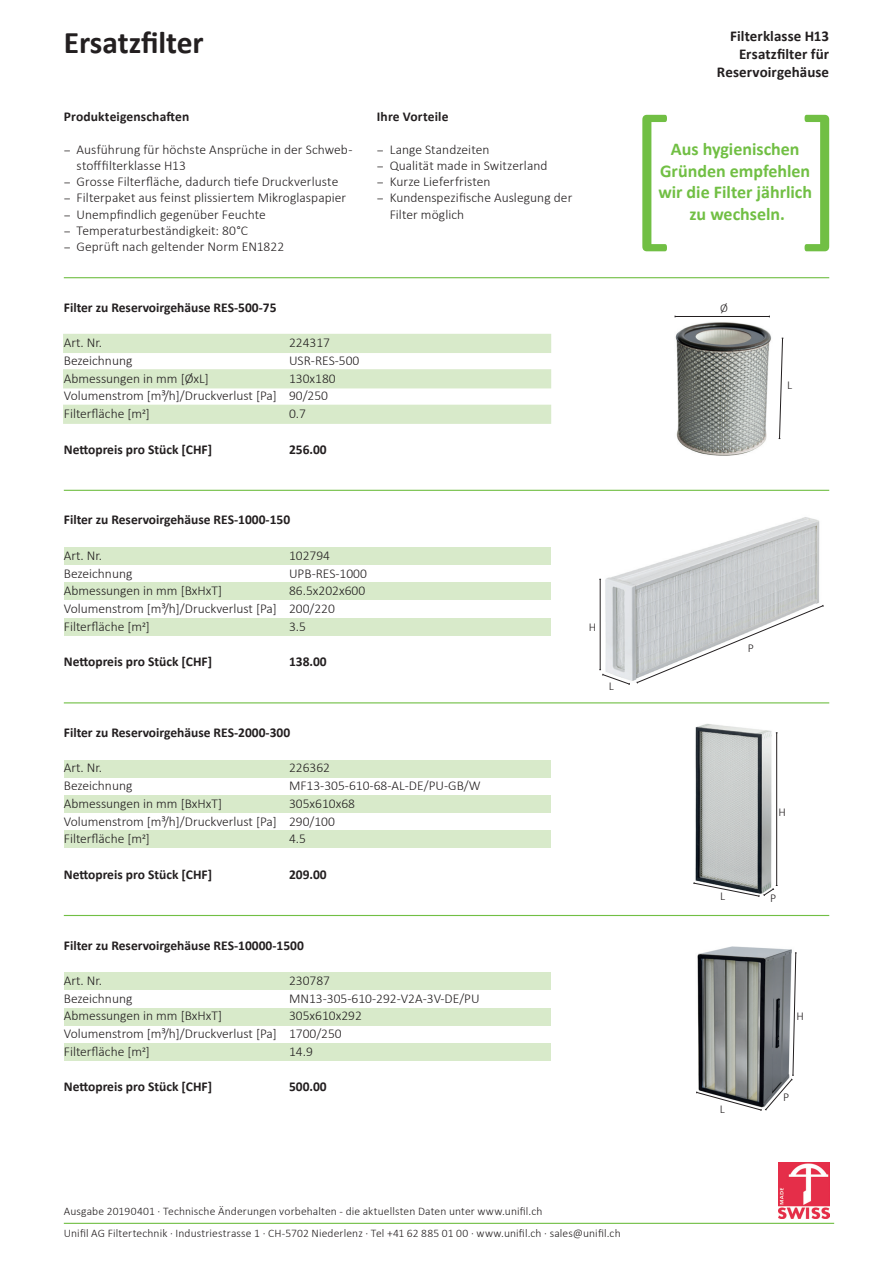
<style>
.page{position:relative;width:893px;height:1263px;background:#fff}
.page>*{position:absolute;margin:0;border:0;box-sizing:border-box;transform-origin:0 0}
.t1{font:700 31.5px "Calibri";color:#231f20}
.t2{font:700 18px/21.6px "Calibri";color:#71bf44;text-align:center}
.t3{font:700 15px/18px "Calibri";letter-spacing:.005em;color:#231f20;text-align:right}
.t4{font:300 13.5px/17.7px "Calibri";color:#231f20}
.t5{font:700 13.5px "Calibri";color:#231f20}
.t6{font:300 12px "Calibri";color:#231f20}
.t7{font:300 11.55px/22.5px "Calibri";letter-spacing:.01em;color:#231f20}
.s1{font-family:"Minion Pro";font-weight:400}
</style>
<div class="page">
<hr style="left:64px;top:1223px;width:770px;height:1px;background:#71bf44">
<hr style="left:675px;top:316px;width:94px;height:1px;background:#231f20">
<div style="left:63px;top:369px;width:488px;height:19px;background:#d8eaca"></div>
<div style="left:63px;top:405px;width:488px;height:19px;background:#d8eaca"></div>
<div style="left:63px;top:334px;width:488px;height:19px;background:#d8eaca"></div>
<div style="left:64px;top:582px;width:486px;height:18px;background:#d8eaca"></div>
<div style="left:64px;top:618px;width:486px;height:17px;background:#d8eaca"></div>
<div style="left:64px;top:760px;width:486px;height:17px;background:#d8eaca"></div>
<div style="left:64px;top:795px;width:486px;height:18px;background:#d8eaca"></div>
<div style="left:64px;top:831px;width:486px;height:17px;background:#d8eaca"></div>
<div style="left:64px;top:972px;width:486px;height:18px;background:#d8eaca"></div>
<div style="left:64px;top:1008px;width:486px;height:17px;background:#d8eaca"></div>
<div style="left:64px;top:1043px;width:486px;height:18px;background:#d8eaca"></div>
<div style="left:64px;top:547px;width:486px;height:18px;background:#d8eaca"></div>
<img style="left:675px;top:322px;width:109px;height:134px">
<img style="left:708px;top:946px;width:84px;height:6px">
<img style="left:599px;top:517px;width:221px;height:164px">
<img style="left:695px;top:724px;width:81px;height:158px">
<svg style="left:779px;top:338px;width:4px;height:101px"></svg>
<hr style="left:600px;top:579px;width:1px;height:91px;background:#231f20">
<svg style="left:599px;top:669px;width:31px;height:16px"></svg>
<svg style="left:636px;top:604px;width:188px;height:80px"></svg>
<hr style="left:776px;top:733px;width:1px;height:152px;background:#231f20">
<svg style="left:693px;top:882px;width:84px;height:15px"></svg>
<svg style="left:696px;top:952px;width:101px;height:159px"></svg>
<hr style="left:64px;top:277px;width:765px;height:1px;background:#71bf44">
<hr style="left:64px;top:490px;width:765px;height:1px;background:#71bf44">
<hr style="left:64px;top:702px;width:765px;height:1px;background:#71bf44">
<hr style="left:64px;top:915px;width:765px;height:1px;background:#71bf44">
<img style="left:778px;top:1162px;width:51px;height:56px">
<svg style="left:642px;top:115px;width:25px;height:136px"></svg>
<svg style="left:804px;top:115px;width:25px;height:136px"></svg>
<h1 class="t1" style="left:64px;top:23px;width:142px">Ersatzfilter</h1>
<p class="t3" style="left:717px;top:27px;width:114px">Filterklasse H13<br>Ersatzfilter für<br>Reservoirgehäuse</p>
<p class="t5" style="left:64px;top:108px;width:127px">Produkteigenschaften</p>
<p class="t4" style="left:77px;top:141px;width:277px;line-height:16.2px;text-indent:-13px"><span class="s1">–</span> Ausführung für höchste Ansprüche in der Schweb&shy;stofffilterklasse H13</p>
<p class="t4" style="left:64px;top:173px;width:276px"><span class="s1">–</span> Grosse Filterfläche, dadurch tiefe Druckverluste</p>
<p class="t4" style="left:64px;top:189px;width:284px"><span class="s1">–</span> Filterpaket aus feinst plissiertem Mikroglaspapier</p>
<p class="t4" style="left:64px;top:205px;width:204px"><span class="s1">–</span> Unempfindlich gegenüber Feuchte</p>
<p class="t4" style="left:64px;top:221px;width:186px"><span class="s1">–</span> Temperaturbeständigkeit: 80°C</p>
<p class="t4" style="left:64px;top:238px;width:222px"><span class="s1">–</span> Geprüft nach geltender Norm EN1822</p>
<p class="t5" style="left:377px;top:108px;width:73px">Ihre Vorteile</p>
<p class="t4" style="left:377px;top:140px;width:114px"><span class="s1">–</span> Lange Standzeiten</p>
<p class="t4" style="left:377px;top:157px;width:172px"><span class="s1">–</span> Qualität made in Switzerland</p>
<p class="t4" style="left:377px;top:173px;width:115px"><span class="s1">–</span> Kurze Lieferfristen</p>
<p class="t4" style="left:390px;top:190px;width:184px;line-height:16.2px;text-indent:-13px"><span class="s1">–</span> Kundenspezifische Auslegung der<br>Filter möglich</p>
<h2 class="t2" style="left:658px;top:138px;width:155px">Aus hygienischen<br>Gründen empfehlen wir die Filter jährlich zu wechseln.</h2>
<p class="t5" style="left:64px;top:299px;width:214px">Filter zu Reservoirgehäuse RES-500-75</p>
<p class="t4" style="left:64px;top:334px;width:40px">Art. Nr.</p>
<p class="t4" style="left:289px;top:334px;width:43px">224317</p>
<p class="t4" style="left:64px;top:351px;width:70px">Bezeichnung</p>
<p class="t4" style="left:289px;top:351px;width:72px">USR-RES-500</p>
<p class="t4" style="left:64px;top:369px;width:146px">Abmessungen in mm [ØxL]</p>
<p class="t4" style="left:64px;top:369px;width:273px;text-indent:225px">130x180<br>Volumenstrom [m³/h]/Druckverlust [Pa] 90/250<br>Filterfläche [m2]</p>
<p class="t4" style="left:289px;top:405px;width:18px">0.7</p>
<p class="t5" style="left:64px;top:440px;width:150px">Nettopreis pro Stück [CHF]</p>
<p class="t5" style="left:289px;top:440px;width:39px">256.00</p>
<p class="t5" style="left:64px;top:511px;width:228px">Filter zu Reservoirgehäuse RES-1000-150</p>
<p class="t4" style="left:64px;top:546px;width:40px">Art. Nr.</p>
<p class="t4" style="left:289px;top:546px;width:43px">102794</p>
<p class="t4" style="left:64px;top:564px;width:70px">Bezeichnung</p>
<p class="t4" style="left:289px;top:564px;width:80px">UPB-RES-1000</p>
<p class="t4" style="left:64px;top:582px;width:160px">Abmessungen in mm [BxHxT]</p>
<p class="t4" style="left:64px;top:582px;width:303px;text-indent:225px">86.5x202x600<br>Volumenstrom [m³/h]/Druckverlust [Pa] 200/220<br>Filterfläche [m2]</p>
<p class="t4" style="left:289px;top:617px;width:18px">3.5</p>
<p class="t5" style="left:64px;top:653px;width:150px">Nettopreis pro Stück [CHF]</p>
<p class="t5" style="left:289px;top:653px;width:39px">138.00</p>
<p class="t5" style="left:64px;top:724px;width:228px">Filter zu Reservoirgehäuse RES-2000-300</p>
<p class="t4" style="left:64px;top:759px;width:40px">Art. Nr.</p>
<p class="t4" style="left:289px;top:759px;width:43px">226362</p>
<p class="t4" style="left:64px;top:777px;width:70px">Bezeichnung</p>
<p class="t4" style="left:289px;top:777px;width:193px">MF13-305-610-68-AL-DE/PU-GB/W</p>
<p class="t4" style="left:64px;top:794px;width:160px">Abmessungen in mm [BxHxT]</p>
<p class="t4" style="left:64px;top:794px;width:293px;text-indent:225px">305x610x68<br>Volumenstrom [m³/h]/Druckverlust [Pa] 290/100<br>Filterfläche [m2]</p>
<p class="t4" style="left:289px;top:830px;width:18px">4.5</p>
<p class="t5" style="left:64px;top:865px;width:150px">Nettopreis pro Stück [CHF]</p>
<p class="t5" style="left:289px;top:865px;width:39px">209.00</p>
<p class="t5" style="left:64px;top:936px;width:242px">Filter zu Reservoirgehäuse RES-10000-1500</p>
<p class="t4" style="left:64px;top:971px;width:40px">Art. Nr.</p>
<p class="t4" style="left:289px;top:971px;width:43px">230787</p>
<p class="t4" style="left:64px;top:989px;width:70px">Bezeichnung</p>
<p class="t4" style="left:289px;top:989px;width:192px">MN13-305-610-292-V2A-3V-DE/PU</p>
<p class="t4" style="left:64px;top:1007px;width:160px">Abmessungen in mm [BxHxT]</p>
<p class="t4" style="left:64px;top:1007px;width:300px;text-indent:225px">305x610x292<br>Volumenstrom [m³/h]/Druckverlust [Pa] 1700/250<br>Filterfläche [m2]</p>
<p class="t4" style="left:289px;top:1042px;width:25px">14.9</p>
<p class="t5" style="left:64px;top:1078px;width:150px">Nettopreis pro Stück [CHF]</p>
<p class="t5" style="left:289px;top:1078px;width:39px">500.00</p>
<p class="t6" style="left:589px;top:619px;width:9px">H</p>
<p class="t6" style="left:609px;top:678px;width:7px">L</p>
<p class="t7" style="left:64px;top:1200px;width:558px">Ausgabe 20190401 · Technische Änderungen vorbehalten - die aktuellsten Daten unter www.unifil.ch<br>Unifil AG Filtertechnik · Industriestrasse 1 · CH-5702 Niederlenz · Tel +41 62 885 01 00 · www.unifil.ch · sales@unifil.ch</p>
<p class="t6" style="left:720px;top:300px;width:9px">Ø</p>
<p class="t6" style="left:787px;top:377px;width:7px">L</p>
<p class="t6" style="left:748px;top:641px;width:8px">P</p>
<p class="t6" style="left:778px;top:804px;width:9px">H</p>
<p class="t6" style="left:720px;top:888px;width:7px">L</p>
<p class="t6" style="left:770px;top:891px;width:8px">P</p>
<p class="t6" style="left:720px;top:1101px;width:7px">L</p>
<p class="t6" style="left:797px;top:1008px;width:9px">H</p>
<p class="t6" style="left:783px;top:1090px;width:8px">P</p>
</div>
